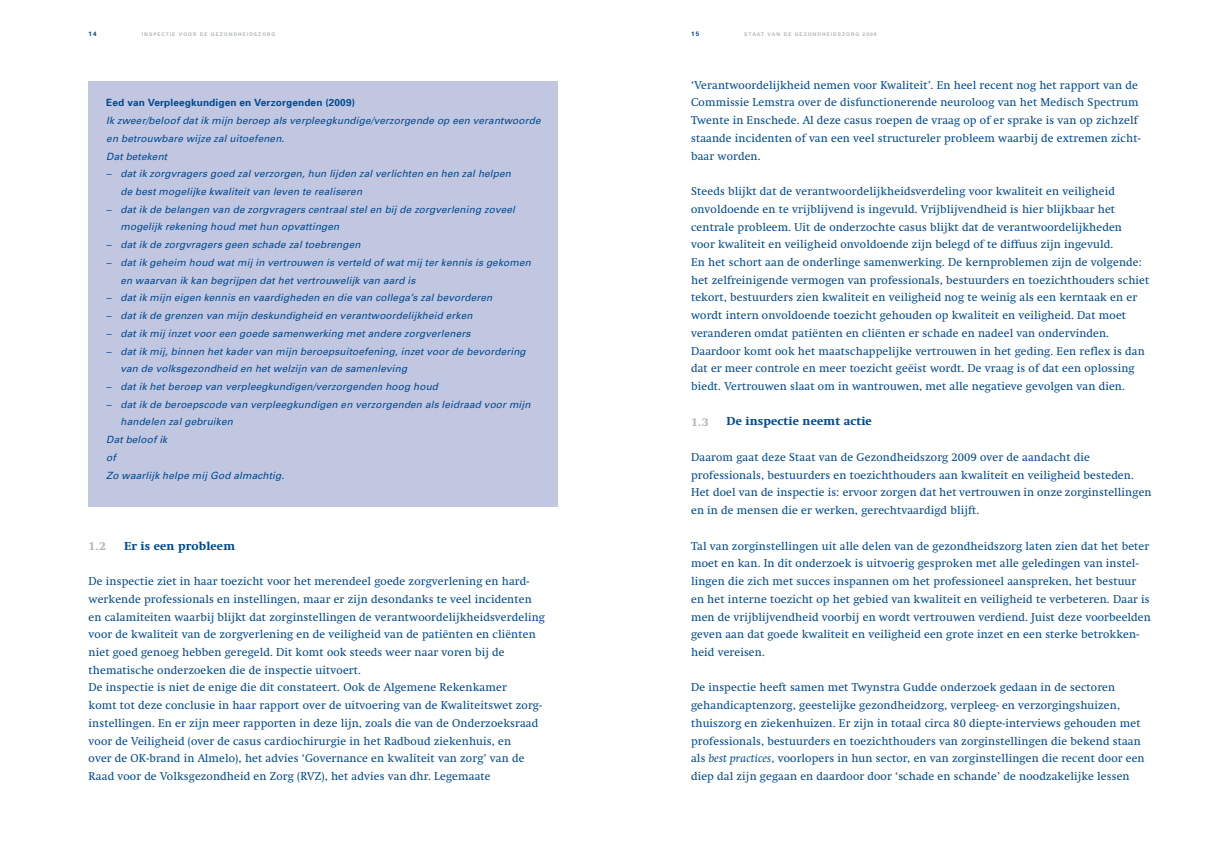
<style>
.page{position:relative;width:1205px;height:851px;background:#fff}
.page>*{position:absolute;margin:0;border:0;box-sizing:border-box;transform-origin:0 0}
.platte_tekst{font:11.25px/17.8px "Swift";letter-spacing:.015em;color:#014990}
.paragraafkop{font:800 11.25px "Swift";letter-spacing:.015em;color:#014990}
.paragraafkop-2{font:800 11.25px "Swift";color:#b2b7bb}
.kadertekst{font:italic 10px/17.8px "Univers";letter-spacing:.015em;color:#014990}
.kaderkop{font:700 10px "Univers";letter-spacing:.015em;color:#014990}
.t1{font:700 6.25px "Univers";color:#014990}
.t2{font:700 5px "Univers";letter-spacing:.2em;color:#b2b7bb}
.s1{font-style:italic}
</style>
<div class="page">
<div style="left:89px;top:81px;width:469px;height:426px;background:#c1c7e1"></div>
<p class="t1" style="left:89px;top:30px;width:10px">14</p>
<p class="t2" style="left:142px;top:31px;width:135px">INSPECTIE VOOR DE GEZONDHEIDSZORG</p>
<p class="t1" style="left:691px;top:30px;width:10px">15</p>
<p class="t2" style="left:744px;top:31px;width:134px">STAAT VAN DE GEZONDHEIDSZORG 2009</p>
<p class="kaderkop" style="left:106px;top:96px;width:250px">Eed van Verpleegkundigen en Verzorgenden (2009)</p>
<p class="kadertekst" style="left:106px;top:111px;width:436px">Ik zweer/beloof dat ik mijn beroep als verpleegkundige/verzorgende op een verantwoorde en betrouwbare wijze zal uitoefenen.</p>
<p class="kadertekst" style="left:106px;top:147px;width:62px">Dat betekent</p>
<p class="kadertekst" style="left:120px;top:165px;width:392px;text-indent:-14px">– dat ik zorgvragers goed zal verzorgen, hun lijden zal verlichten en hen zal helpen de best mogelijke kwaliteit van leven te realiseren</p>
<p class="kadertekst" style="left:120px;top:200px;width:396px;text-indent:-14px">– dat ik de belangen van de zorgvragers centraal stel en bij de zorgverlening zoveel mogelijk rekening houd met hun opvattingen</p>
<p class="kadertekst" style="left:106px;top:235px;width:256px">– dat ik de zorgvragers geen schade zal toebrengen</p>
<p class="kadertekst" style="left:120px;top:253px;width:412px;text-indent:-14px">– dat ik geheim houd wat mij in vertrouwen is verteld of wat mij ter kennis is gekomen en waarvan ik kan begrijpen dat het vertrouwelijk van aard is</p>
<p class="kadertekst" style="left:106px;top:289px;width:387px">– dat ik mijn eigen kennis en vaardigheden en die van collega’s zal bevorderen</p>
<p class="kadertekst" style="left:106px;top:306px;width:368px">– dat ik de grenzen van mijn deskundigheid en verantwoordelijkheid erken</p>
<p class="kadertekst" style="left:106px;top:324px;width:366px">– dat ik mij inzet voor een goede samenwerking met andere zorgverleners</p>
<p class="kadertekst" style="left:120px;top:342px;width:407px;text-indent:-14px">– dat ik mij, binnen het kader van mijn beroepsuitoefening, inzet voor de bevordering van de volksgezondheid en het welzijn van de samenleving</p>
<p class="kadertekst" style="left:106px;top:377px;width:333px">– dat ik het beroep van verpleegkundigen/verzorgenden hoog houd</p>
<p class="kadertekst" style="left:120px;top:395px;width:412px;text-indent:-14px">– dat ik de beroepscode van verpleegkundigen en verzorgenden als leidraad voor mijn handelen zal gebruiken</p>
<p class="kadertekst" style="left:106px;top:430px;width:62px">Dat beloof ik</p>
<p class="kadertekst" style="left:106px;top:448px;width:11px">of</p>
<p class="kadertekst" style="left:106px;top:466px;width:179px">Zo waarlijk helpe mij God almachtig.</p>
<p class="paragraafkop-2" style="left:89px;top:539px;width:19px">1.2</p>
<p class="paragraafkop" style="left:124px;top:539px;width:112px">Er is een probleem</p>
<p class="platte_tekst" style="left:89px;top:572px;width:458px">De inspectie ziet in haar toezicht voor het merendeel goede zorgverlening en hard&shy;werkende professionals en instellingen, maar er zijn desondanks te veel incidenten en calamiteiten waarbij blijkt dat zorginstellingen de verantwoordelijkheidsverdeling voor de kwaliteit van de zorgverlening en de veiligheid van de patiënten en cliënten niet goed genoeg hebben geregeld. Dit komt ook steeds weer naar voren bij de thematische onderzoeken die de inspectie uitvoert.</p>
<p class="platte_tekst" style="left:89px;top:678px;width:455px">De inspectie is niet de enige die dit constateert. Ook de Algemene Rekenkamer<br>komt tot deze conclusie in haar rapport over de uitvoering van de Kwaliteitswet zorg&shy;instellingen. En er zijn meer rapporten in deze lijn, zoals die van de Onderzoeksraad voor de Veiligheid (over de casus cardiochirurgie in het Radboud ziekenhuis, en<br>over de OK-brand in Almelo), het advies ‘Governance en kwaliteit van zorg’ van de Raad voor de Volksgezondheid en Zorg (RVZ), het advies van dhr. Legemaate</p>
<p class="platte_tekst" style="left:691px;top:76px;width:451px">‘Verantwoordelijkheid nemen voor Kwaliteit’. En heel recent nog het rapport van de Commissie Lemstra over de disfunctionerende neuroloog van het Medisch Spectrum Twente in Enschede. Al deze casus roepen de vraag op of er sprake is van op zichzelf staande incidenten of van een veel structureler probleem waarbij de extremen zicht&shy;baar worden.</p>
<p class="platte_tekst" style="left:691px;top:182px;width:460px">Steeds blijkt dat de verantwoordelijkheidsverdeling voor kwaliteit en veiligheid onvoldoende en te vrijblijvend is ingevuld. Vrijblijvendheid is hier blijkbaar het centrale probleem. Uit de onderzochte casus blijkt dat de verantwoordelijkheden<br>voor kwaliteit en veiligheid onvoldoende zijn belegd of te diffuus zijn ingevuld.<br>En het schort aan de onderlinge samenwerking. De kernproblemen zijn de volgende: het zelfreinigende vermogen van professionals, bestuurders en toezichthouders schiet tekort, bestuurders zien kwaliteit en veiligheid nog te weinig als een kerntaak en er wordt intern onvoldoende toezicht gehouden op kwaliteit en veiligheid. Dat moet veranderen omdat patiënten en cliënten er schade en nadeel van ondervinden.</p>
<p class="platte_tekst" style="left:691px;top:342px;width:455px">Daardoor komt ook het maatschappelijke vertrouwen in het geding. Een reflex is dan dat er meer controle en meer toezicht geëist wordt. De vraag is of dat een oplossing biedt. Vertrouwen slaat om in wantrouwen, met alle negatieve gevolgen van dien.</p>
<p class="paragraafkop-2" style="left:691px;top:415px;width:19px">1.3</p>
<p class="paragraafkop" style="left:726px;top:415px;width:147px">De inspectie neemt actie</p>
<p class="platte_tekst" style="left:691px;top:448px;width:462px">Daarom gaat deze Staat van de Gezondheidszorg 2009 over de aandacht die professionals, bestuurders en toezichthouders aan kwaliteit en veiligheid besteden.<br>Het doel van de inspectie is: ervoor zorgen dat het vertrouwen in onze zorginstellingen en in de mensen die er werken, gerechtvaardigd blijft.</p>
<p class="platte_tekst" style="left:691px;top:537px;width:461px">Tal van zorginstellingen uit alle delen van de gezondheidszorg laten zien dat het beter moet en kan. In dit onderzoek is uitvoerig gesproken met alle geledingen van instel&shy;lingen die zich met succes inspannen om het professioneel aanspreken, het bestuur en het interne toezicht op het gebied van kwaliteit en veiligheid te verbeteren. Daar is men de vrijblijvendheid voorbij en wordt vertrouwen verdiend. Juist deze voorbeelden geven aan dat goede kwaliteit en veiligheid een grote inzet en een sterke betrokken&shy;heid vereisen.</p>
<p class="platte_tekst" style="left:691px;top:678px;width:455px">De inspectie heeft samen met Twynstra Gudde onderzoek gedaan in de sectoren gehandicaptenzorg, geestelijke gezondheidzorg, verpleeg- en verzorgingshuizen, thuiszorg en ziekenhuizen. Er zijn in totaal circa 80 diepte-interviews gehouden met professionals, bestuurders en toezichthouders van zorginstellingen die bekend staan als <span class="s1">best practices</span>, voorlopers in hun sector, en van zorginstellingen die recent door een diep dal zijn gegaan en daardoor door ‘schade en schande’ de noodzakelijke lessen</p>
</div>
